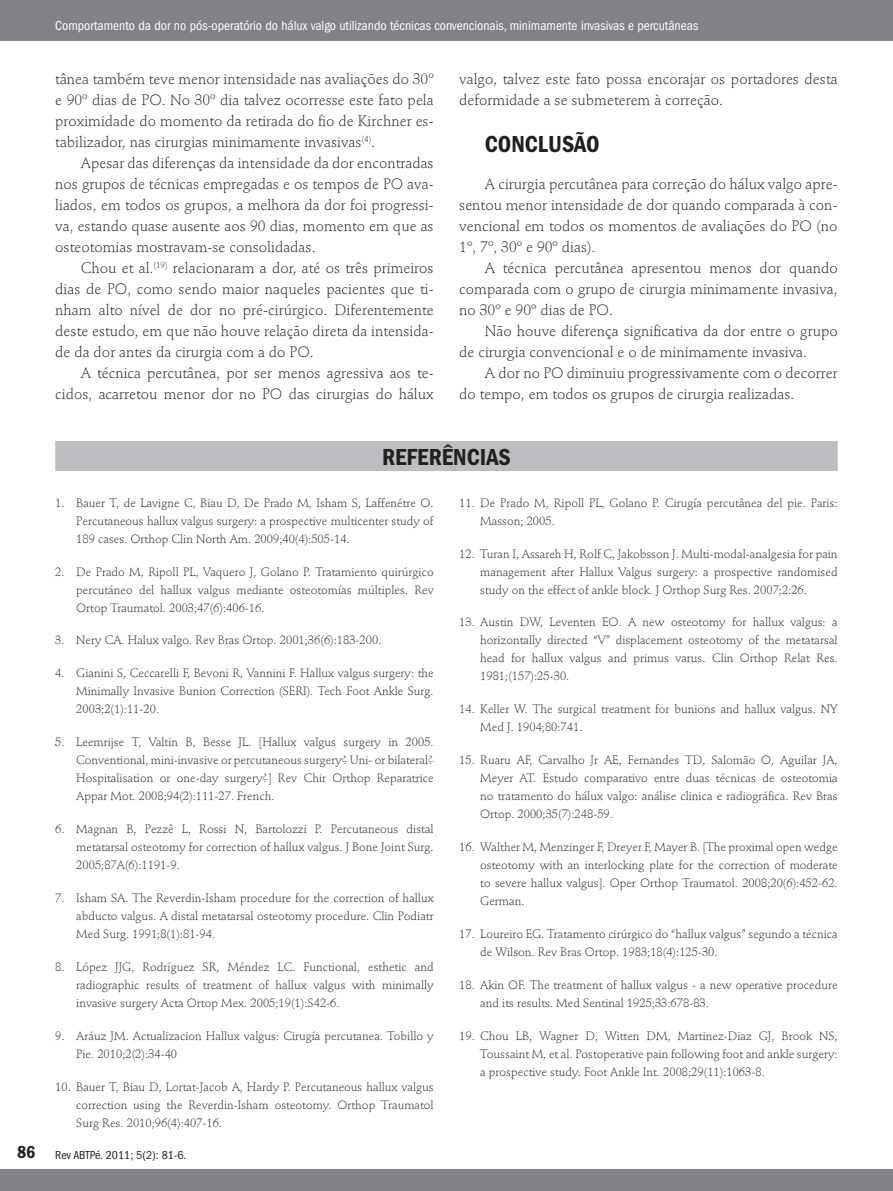
<style>
.page{position:relative;width:893px;height:1191px;background:#fff}
.page>*{position:absolute;margin:0;border:0;box-sizing:border-box;transform-origin:0 0}
._07_0_Referências_tí{font:24px "ITC Franklin Gothic Std Dm Cd";color:#231f20}
._05_1_Sub1{font:24px "ITC Franklin Gothic Std Dm Cd";color:#231f20}
._05_0_Texto_txt{font:300 15px/21px "Stempel Schneidler Std";color:#231f20;text-align:justify}
.t1{font:condensed 13.5px "ITC Franklin Gothic Std";color:#fff}
._07_1_Referências{font:300 12px/18px "Stempel Schneidler Std";color:#231f20;text-align:justify}
.t2{font:condensed 12px "ITC Franklin Gothic Std";color:#231f20}
.s1{font-family:"ITC Franklin Gothic Std Dm Cd";font-stretch:normal;font-size:18px}
</style>
<div class="page">
<div style="left:0;top:0;width:893px;height:40px;background:#808285"></div>
<div style="left:0;top:1169px;width:893px;height:22px;background:#808285"></div>
<div style="left:55px;top:441px;width:783px;height:30px;background:#bcbdc0"></div>
<p class="t1" style="left:55px;top:18px;width:644px">Comportamento da dor no pós-operatório do hálux valgo utilizando técnicas convencionais, minimamente invasivas e percutâneas</p>
<p class="_05_0_Texto_txt" style="left:55px;top:68px;width:380px">tânea também teve menor intensidade nas avaliações do 30º e 90º dias de PO. No 30º dia talvez ocorresse este fato pela proximidade do momento da retirada do fio de Kirchner es&shy;tabilizador, nas cirurgias minimamente invasivas<sup>(4)</sup>.</p>
<p class="_05_0_Texto_txt" style="left:55px;top:152px;width:380px;text-indent:26px">Apesar das diferenças da intensidade da dor encontradas nos grupos de técnicas empregadas e os tempos de PO ava&shy;liados, em todos os grupos, a melhora da dor foi progressi&shy;va, estando quase ausente aos 90 dias, momento em que as osteotomias mostravam-se consolidadas.</p>
<p class="_05_0_Texto_txt" style="left:55px;top:257px;width:380px;text-indent:26px">Chou et al.<sup>(19)</sup> relacionaram a dor, até os três primeiros dias de PO, como sendo maior naqueles pacientes que ti&shy;nham alto nível de dor no pré-cirúrgico. Diferentemente deste estudo, em que não houve relação direta da intensida&shy;de da dor antes da cirurgia com a do PO.</p>
<p class="_05_0_Texto_txt" style="left:55px;top:362px;width:380px;text-align:right">A técnica percutânea, por ser menos agressiva aos te&shy;cidos, acarretou menor dor no PO das cirurgias do hálux</p>
<p class="_05_0_Texto_txt" style="left:459px;top:68px;width:380px">valgo, talvez este fato possa encorajar os portadores desta deformidade a se submeterem à correção.</p>
<p class="_05_1_Sub1" style="left:485px;top:130px;width:116px">CONCLUSÃO</p>
<p class="_05_0_Texto_txt" style="left:459px;top:173px;width:380px;text-indent:26px">A cirurgia percutânea para correção do hálux valgo apre&shy;sentou menor intensidade de dor quando comparada à con&shy;vencional em todos os momentos de avaliações do PO (no 1º, 7º, 30º e 90º dias).</p>
<p class="_05_0_Texto_txt" style="left:459px;top:257px;width:380px;text-indent:26px">A técnica percutânea apresentou menos dor quando comparada com o grupo de cirurgia minimamente invasiva, no 30º e 90º dias de PO.</p>
<p class="_05_0_Texto_txt" style="left:459px;top:320px;width:380px;text-indent:26px">Não houve diferença significativa da dor entre o grupo de cirurgia convencional e o de minimamente invasiva.</p>
<p class="_05_0_Texto_txt" style="left:459px;top:362px;width:380px;text-indent:26px">A dor no PO diminuiu progressivamente com o decorrer do tempo, em todos os grupos de cirurgia realizadas.</p>
<p class="_07_0_Referências_tí" style="left:382px;top:443px;width:84px">REFERÊNCIAS</p>
<p class="_07_1_Referências" style="left:76px;top:494px;width:359px;text-indent:-21px">1. Bauer T, de Lavigne C, Biau D, De Prado M, Isham S, Laffenétre O.<br>Percutaneous hallux valgus surgery: a prospective multicenter study of 189 cases. Orthop Clin North Am. 2009;40(4):505-14.</p>
<p class="_07_1_Referências" style="left:76px;top:562px;width:359px;text-indent:-21px">2. De Prado M, Ripoll PL, Vaquero J, Golano P. Tratamiento quirúrgico percutáneo del hallux valgus mediante osteotomías múltiples. Rev Ortop Traumatol. 2003;47(6):406-16.</p>
<p class="_07_1_Referências" style="left:55px;top:631px;width:328px">3. Nery CA. Halux valgo. Rev Bras Ortop. 2001;36(6):183-200.</p>
<p class="_07_1_Referências" style="left:76px;top:664px;width:359px;text-indent:-21px">4. Gianini S, Ceccarelli F, Bevoni R, Vannini F. Hallux valgus surgery: the Minimally Invasive Bunion Correction (SERI). Tech Foot Ankle Surg.<br>2003;2(1):11-20.</p>
<p class="_07_1_Referências" style="left:76px;top:733px;width:359px;text-indent:-21px">5. Leemrijse T, Valtin B, Besse JL. [Hallux valgus surgery in 2005.<br>Conventional, mini-invasive or percutaneous surgery? Uni- or bilateral?<br>Hospitalisation or one-day surgery?] Rev Chir Orthop Reparatrice Appar Mot. 2008;94(2):111-27. French.</p>
<p class="_07_1_Referências" style="left:76px;top:820px;width:359px;text-indent:-21px">6. Magnan B, Pezzê L, Rossi N, Bartolozzi P. Percutaneous distal metatarsal osteotomy for correction of hallux valgus. J Bone Joint Surg.<br>2005;87A(6):1191-9.</p>
<p class="_07_1_Referências" style="left:76px;top:889px;width:359px;text-indent:-21px">7. Isham SA. The Reverdin-Isham procedure for the correction of hallux abducto valgus. A distal metatarsal osteotomy procedure. Clin Podiatr Med Surg. 1991;8(1):81-94.</p>
<p class="_07_1_Referências" style="left:76px;top:958px;width:359px;text-indent:-21px">8. López JJG, Rodríguez SR, Méndez LC. Functional, esthetic and radiographic results of treatment of hallux valgus with minimally invasive surgery Acta Ortop Mex. 2005;19(1):S42-6.</p>
<p class="_07_1_Referências" style="left:76px;top:1027px;width:359px;text-indent:-21px">9. Aráuz JM. Actualizacion Hallux valgus: Cirugía percutanea. Tobillo y<br>Pie. 2010;2(2):34-40</p>
<p class="_07_1_Referências" style="left:76px;top:1078px;width:359px;text-indent:-21px">10. Bauer T, Biau D, Lortat-Jacob A, Hardy P. Percutaneous hallux valgus correction using the Reverdin-Isham osteotomy. Orthop Traumatol Surg Res. 2010;96(4):407-16.</p>
<p class="_07_1_Referências" style="left:480px;top:494px;width:359px;text-indent:-21px">11. De Prado M, Ripoll PL, Golano P. Cirugía percutânea del pie. Paris:<br>Masson; 2005.</p>
<p class="_07_1_Referências" style="left:480px;top:544px;width:359px;text-indent:-21px">12. Turan I, Assareh H, Rolf C, Jakobsson J. Multi-modal-analgesia for pain management after Hallux Valgus surgery: a prospective randomised study on the effect of ankle block. J Orthop Surg Res. 2007;2:26.</p>
<p class="_07_1_Referências" style="left:480px;top:613px;width:359px;text-indent:-21px">13. Austin DW, Leventen EO. A new osteotomy for hallux valgus: a horizontally directed “V” displacement osteotomy of the metatarsal head for hallux valgus and primus varus. Clin Orthop Relat Res.<br>1981;(157):25-30.</p>
<p class="_07_1_Referências" style="left:480px;top:700px;width:359px;text-indent:-21px">14. Keller W. The surgical treatment for bunions and hallux valgus. NY<br>Med J. 1904;80:741.</p>
<p class="_07_1_Referências" style="left:480px;top:751px;width:359px;text-indent:-21px">15. Ruaru AF, Carvalho Jr AE, Fernandes TD, Salomão O, Aguilar JA, Meyer AT. Estudo comparativo entre duas técnicas de osteotomia no tratamento do hálux valgo: análise clinica e radiográfica. Rev Bras Ortop. 2000;35(7):248-59.</p>
<p class="_07_1_Referências" style="left:480px;top:838px;width:359px;text-indent:-21px">16. Walther M, Menzinger F, Dreyer F, Mayer B. [The proximal open wedge osteotomy with an interlocking plate for the correction of moderate to severe hallux valgus]. Oper Orthop Traumatol. 2008;20(6):452-62.<br>German.</p>
<p class="_07_1_Referências" style="left:480px;top:925px;width:359px;text-indent:-21px">17. Loureiro EG. Tratamento cirúrgico do “hallux valgus” segundo a técnica de Wilson. Rev Bras Ortop. 1983;18(4):125-30.</p>
<p class="_07_1_Referências" style="left:480px;top:976px;width:359px;text-indent:-21px">18. Akin OF. The treatment of hallux valgus - a new operative procedure and its results. Med Sentinal 1925;33:678-83.</p>
<p class="_07_1_Referências" style="left:480px;top:1027px;width:359px;text-indent:-21px">19. Chou LB, Wagner D, Witten DM, Martinez-Diaz GJ, Brook NS, Toussaint M, et al. Postoperative pain following foot and ankle surgery: a prospective study. Foot Ankle Int. 2008;29(11):1063-8.</p>
<p class="t2" style="left:17px;top:1148px;width:171px"><span class="s1">86</span> Rev ABTPé. 2011; 5(2): 81-6.</p>
</div>
